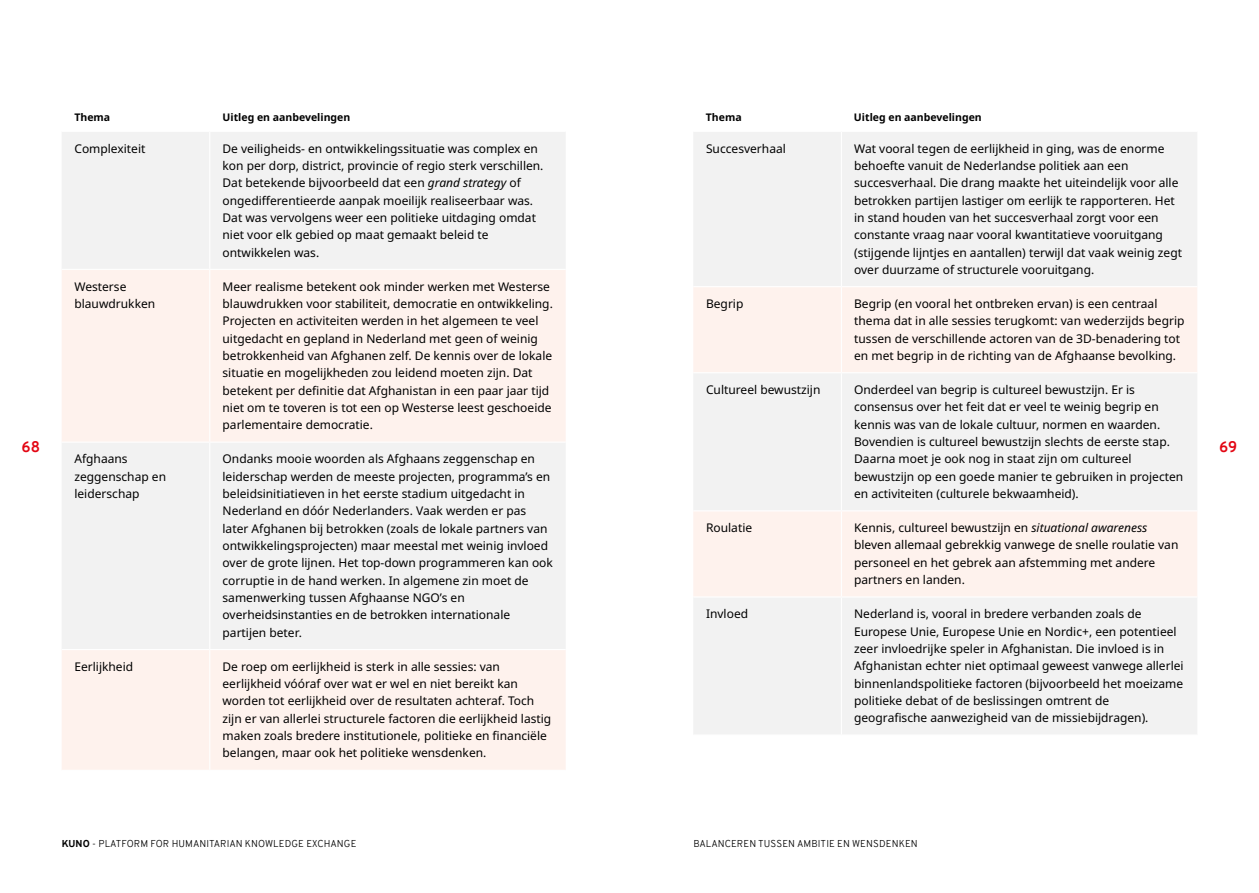
<style>
.page{position:relative;width:1259px;height:893px;background:#fff}
.page>*{position:absolute;margin:0;border:0;box-sizing:border-box;transform-origin:0 0}
.t1{font:700 15px "Overpass";color:#e30613}
.t2{font:12px/17.4px "Noto Sans";color:#000}
.t3{font:700 10.5px "Noto Sans";color:#000}
.t4{font:300 9.75px "Overpass";letter-spacing:.01em;color:#000}
.s1{font-style:italic}
.s2{font-weight:800}
</style>
<div class="page">
<div style="left:62px;top:132px;width:503px;height:137px;background:#f2f2f2"></div>
<svg style="left:62px;top:270px;width:504px;height:500px;fill:#fef2ed"></svg>
<hr style="left:62px;top:442px;width:148px;height:1px;background:#fff">
<hr style="left:210px;top:442px;width:356px;height:1px;background:#fff">
<hr style="left:62px;top:649px;width:148px;height:1px;background:#fff">
<hr style="left:210px;top:649px;width:356px;height:1px;background:#fff">
<hr style="left:209px;top:132px;width:1px;height:137px;background:#fff">
<hr style="left:209px;top:270px;width:1px;height:172px;background:#fff">
<hr style="left:209px;top:443px;width:1px;height:206px;background:#fff">
<hr style="left:209px;top:650px;width:1px;height:120px;background:#fff">
<div style="left:694px;top:132px;width:503px;height:602px;background:#f2f2f2"></div>
<svg style="left:693px;top:287px;width:504px;height:309px;fill:#fef2ed"></svg>
<hr style="left:693px;top:286px;width:148px;height:1px;background:#fff">
<hr style="left:841px;top:286px;width:356px;height:1px;background:#fff">
<hr style="left:693px;top:372px;width:148px;height:1px;background:#fff">
<hr style="left:841px;top:372px;width:356px;height:1px;background:#fff">
<hr style="left:693px;top:510px;width:148px;height:1px;background:#fff">
<hr style="left:841px;top:510px;width:356px;height:1px;background:#fff">
<hr style="left:693px;top:596px;width:148px;height:1px;background:#fff">
<hr style="left:841px;top:596px;width:356px;height:1px;background:#fff">
<hr style="left:841px;top:132px;width:1px;height:154px;background:#fff">
<hr style="left:841px;top:287px;width:1px;height:85px;background:#fff">
<hr style="left:841px;top:373px;width:1px;height:137px;background:#fff">
<hr style="left:841px;top:511px;width:1px;height:85px;background:#fff">
<hr style="left:841px;top:597px;width:1px;height:137px;background:#fff">
<p class="t3" style="left:74px;top:110px;width:37px">Thema</p>
<p class="t3" style="left:222px;top:110px;width:129px">Uitleg en aanbevelingen</p>
<p class="t2" style="left:74px;top:140px;width:73px">Complexiteit</p>
<p class="t2" style="left:222px;top:140px;width:322px">De veiligheids- en ontwikkelingssituatie was complex en kon per dorp, district, provincie of regio sterk verschillen.<br>Dat betekende bijvoorbeeld dat een <span class="s1">grand strategy</span> of ongedifferentieerde aanpak moeilijk realiseerbaar was.<br>Dat was vervolgens weer een politieke uitdaging omdat niet voor elk gebied op maat gemaakt beleid te ontwikkelen was.</p>
<p class="t2" style="left:74px;top:278px;width:82px">Westerse blauwdrukken</p>
<p class="t2" style="left:222px;top:278px;width:332px">Meer realisme betekent ook minder werken met Westerse blauwdrukken voor stabiliteit, democratie en ontwikkeling.<br>Projecten en activiteiten werden in het algemeen te veel uitgedacht en gepland in Nederland met geen of weinig betrokkenheid van Afghanen zelf. De kennis over de lokale situatie en mogelijkheden zou leidend moeten zijn. Dat betekent per definitie dat Afghanistan in een paar jaar tijd niet om te toveren is tot een op Westerse leest geschoeide parlementaire democratie.</p>
<p class="t2" style="left:74px;top:451px;width:93px">Afghaans zeggenschap en leiderschap</p>
<p class="t2" style="left:222px;top:451px;width:332px">Ondanks mooie woorden als Afghaans zeggenschap en leiderschap werden de meeste projecten, programma’s en beleidsinitiatieven in het eerste stadium uitgedacht in Nederland en dóór Nederlanders. Vaak werden er pas later Afghanen bij betrokken (zoals de lokale partners van ontwikkelingsprojecten) maar meestal met weinig invloed over de grote lijnen. Het top-down programmeren kan ook corruptie in de hand werken. In algemene zin moet de samenwerking tussen Afghaanse NGO’s en overheidsinstanties en de betrokken internationale partijen beter.</p>
<p class="t2" style="left:74px;top:658px;width:60px">Eerlijkheid</p>
<p class="t2" style="left:222px;top:658px;width:330px">De roep om eerlijkheid is sterk in alle sessies: van eerlijkheid vóóraf over wat er wel en niet bereikt kan worden tot eerlijkheid over de resultaten achteraf. Toch zijn er van allerlei structurele factoren die eerlijkheid lastig maken zoals bredere institutionele, politieke en financiële belangen, maar ook het politieke wensdenken.</p>
<p class="t3" style="left:706px;top:110px;width:37px">Thema</p>
<p class="t3" style="left:854px;top:110px;width:129px">Uitleg en aanbevelingen</p>
<p class="t2" style="left:706px;top:140px;width:81px">Succesverhaal</p>
<p class="t2" style="left:854px;top:140px;width:329px">Wat vooral tegen de eerlijkheid in ging, was de enorme behoefte vanuit de Nederlandse politiek aan een succesverhaal. Die drang maakte het uiteindelijk voor alle betrokken partijen lastiger om eerlijk te rapporteren. Het in stand houden van het succesverhaal zorgt voor een constante vraag naar vooral kwantitatieve vooruitgang (stijgende lijntjes en aantallen) terwijl dat vaak weinig zegt over duurzame of structurele vooruitgang.</p>
<p class="t2" style="left:706px;top:295px;width:39px">Begrip</p>
<p class="t2" style="left:854px;top:295px;width:332px">Begrip (en vooral het ontbreken ervan) is een centraal thema dat in alle sessies terugkomt: van wederzijds begrip tussen de verschillende actoren van de 3D-benadering tot en met begrip in de richting van de Afghaanse bevolking.</p>
<p class="t2" style="left:706px;top:381px;width:116px">Cultureel bewustzijn</p>
<p class="t2" style="left:854px;top:381px;width:331px">Onderdeel van begrip is cultureel bewustzijn. Er is consensus over het feit dat er veel te weinig begrip en kennis was van de lokale cultuur, normen en waarden.<br>Bovendien is cultureel bewustzijn slechts de eerste stap.<br>Daarna moet je ook nog in staat zijn om cultureel bewustzijn op een goede manier te gebruiken in projecten en activiteiten (culturele bekwaamheid).</p>
<p class="t2" style="left:706px;top:519px;width:48px">Roulatie</p>
<p class="t2" style="left:854px;top:519px;width:326px">Kennis, cultureel bewustzijn en <span class="s1">situational awareness </span>bleven allemaal gebrekkig vanwege de snelle roulatie van personeel en het gebrek aan afstemming met andere partners en landen.</p>
<p class="t2" style="left:706px;top:605px;width:44px">Invloed</p>
<p class="t2" style="left:854px;top:605px;width:331px">Nederland is, vooral in bredere verbanden zoals de Europese Unie, Europese Unie en Nordic+, een potentieel zeer invloedrijke speler in Afghanistan. Die invloed is in Afghanistan echter niet optimaal geweest vanwege allerlei binnenlandspolitieke factoren (bijvoorbeeld het moeizame politieke debat of de beslissingen omtrent de geografische aanwezigheid van de missiebijdragen).</p>
<p class="t1" style="left:22px;top:436px;width:20px">68</p>
<p class="t1" style="left:1219px;top:436px;width:19px">69</p>
<p class="t4" style="left:62px;top:837px;width:296px"><span class="s2">KUNO</span> - PLATFORM FOR HUMANITARIAN KNOWLEDGE EXCHANGE</p>
<p class="t4" style="left:693px;top:837px;width:226px">BALANCEREN TUSSEN AMBITIE EN WENSDENKEN</p>
</div>
